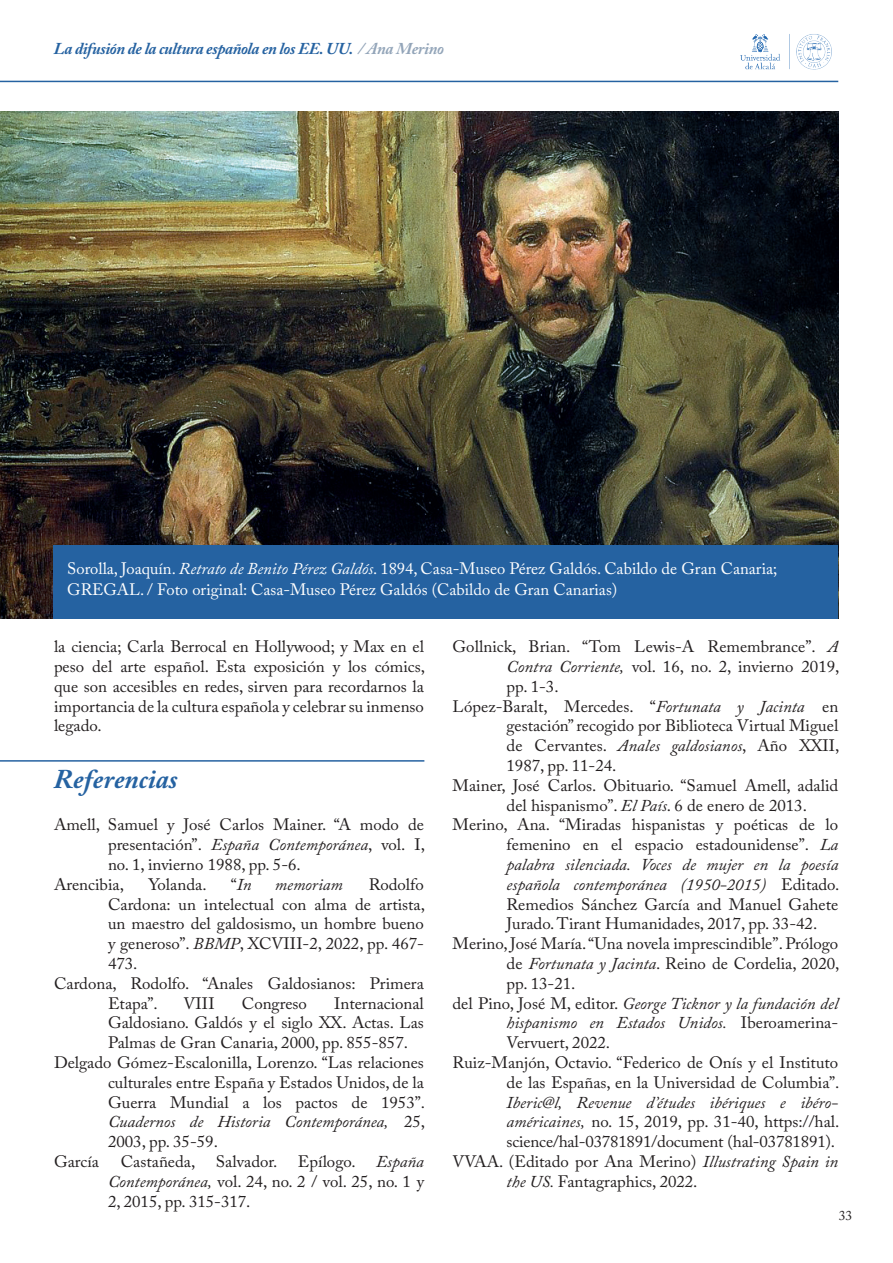
<style>
.page{position:relative;width:893px;height:1263px;background:#fff}
.page>*{position:absolute;margin:0;border:0;box-sizing:border-box;transform-origin:0 0}
.t1{font:italic 700 27px "Adobe Caslon Pro";color:#2562a1}
.t2{font:16.5px/19.8px "Adobe Caslon Pro";color:#231f20;text-align:justify}
.t3{font:italic 16.5px "Adobe Caslon Pro";color:#231f20}
.t4{font:16.5px/21px "Adobe Caslon Pro";color:#fff}
.t5{font:italic 700 16.5px "Adobe Caslon Pro";letter-spacing:-.02em;color:#2562a1}
.t6{font:13.5px "Adobe Caslon Pro";color:#231f20}
.s1{color:#93a5b9}
.s2{font-style:italic}
.s3{font-style:normal}
</style>
<div class="page">
<hr style="left:0;top:81px;width:838px;height:1px;background:#2562a1">
<img style="left:740px;top:34px;width:92px;height:36px">
<hr style="left:0;top:760px;width:424px;height:2px;background:#2562a1">
<img style="left:0;top:111px;width:838px;height:508px">
<div style="left:53px;top:546px;width:785px;height:73px;background:#2562a1"></div>
<p class="t5" style="left:54px;top:39px;width:392px">La difusión de la cultura española en los EE. UU. <span class="s1">/ Ana Merino</span></p>
<p class="t4" style="left:67px;top:558px;width:712px">Sorolla, Joaquín. <span class="s2">Retrato de Benito Pérez Galdós</span>. 1894, Casa-Museo Pérez Galdós. Cabildo de Gran Canaria;<br>GREGAL. / Foto original: Casa-Museo Pérez Galdós (Cabildo de Gran Canarias)</p>
<p class="t2" style="left:54px;top:636px;width:373px">la ciencia; Carla Berrocal en Hollywood; y Max en el peso del arte español. Esta exposición y los cómics, que son accesibles en redes, sirven para recordarnos la importancia de la cultura española y celebrar su inmenso legado.</p>
<h1 class="t1" style="left:54px;top:763px;width:125px">Referencias</h1>
<p class="t2" style="left:54px;top:815px;width:371px">Amell, Samuel y José Carlos Mainer. “A modo de</p>
<p class="t2" style="left:108px;top:834px;width:319px">presentación”. <span class="s2">España Contemporánea</span>, vol. I,</p>
<p class="t2" style="left:108px;top:854px;width:194px">no. 1, invierno 1988, pp. 5-6.</p>
<p class="t2" style="left:54px;top:874px;width:72px">Arencibia,</p>
<p class="t2" style="left:148px;top:874px;width:60px">Yolanda.</p>
<p class="t3" style="left:231px;top:874px;width:22px"><span class="s3">“</span>In</p>
<p class="t3" style="left:275px;top:874px;width:70px">memoriam</p>
<p class="t2" style="left:369px;top:874px;width:57px">Rodolfo</p>
<p class="t2" style="left:108px;top:894px;width:319px">Cardona: un intelectual con alma de artista,</p>
<p class="t2" style="left:108px;top:914px;width:317px">un maestro del galdosismo, un hombre bueno</p>
<p class="t2" style="left:108px;top:933px;width:317px">y generoso”. <span class="s2">BBMP</span>, XCVIII-2, 2022, pp. 467-</p>
<p class="t2" style="left:108px;top:953px;width:31px">473.</p>
<p class="t2" style="left:54px;top:973px;width:371px">Cardona, Rodolfo. “Anales Galdosianos: Primera</p>
<p class="t2" style="left:108px;top:993px;width:51px">Etapa”.</p>
<p class="t2" style="left:184px;top:993px;width:32px">VIII</p>
<p class="t2" style="left:242px;top:993px;width:67px">Congreso</p>
<p class="t2" style="left:334px;top:993px;width:91px">Internacional</p>
<p class="t2" style="left:108px;top:1013px;width:317px">Galdosiano. Galdós y el siglo XX. Actas. Las</p>
<p class="t2" style="left:108px;top:1032px;width:302px">Palmas de Gran Canaria, 2000, pp. 855-857.</p>
<p class="t2" style="left:54px;top:1052px;width:371px">Delgado Gómez-Escalonilla, Lorenzo. “Las relaciones</p>
<p class="t2" style="left:108px;top:1072px;width:317px">culturales entre España y Estados Unidos, de la</p>
<p class="t2" style="left:108px;top:1092px;width:319px">Guerra Mundial a los pactos de 1953”.</p>
<p class="t3" style="left:108px;top:1112px;width:319px">Cuadernos de Historia Contemporánea, <span class="s3">25,</span></p>
<p class="t2" style="left:108px;top:1131px;width:111px">2003, pp. 35-59.</p>
<p class="t2" style="left:54px;top:1151px;width:47px">García</p>
<p class="t2" style="left:108px;top:1151px;width:317px;text-indent:13px">Castañeda, Salvador. Epílogo. <span class="s2">España Contemporánea,</span> vol. 24, no. 2 / vol. 25, no. 1 y 2, 2015, pp. 315-317.</p>
<p class="t2" style="left:453px;top:636px;width:387px">Gollnick, Brian. “Tom Lewis-A Remembrance”. <span class="s2">A</span></p>
<p class="t2" style="left:507px;top:656px;width:334px"><span class="s2">Contra Corriente,</span> vol. 16, no. 2, invierno 2019,</p>
<p class="t2" style="left:507px;top:676px;width:54px">pp. 1-3.</p>
<p class="t2" style="left:453px;top:696px;width:387px">López-Baralt, Mercedes. “<span class="s2">Fortunata y Jacinta</span> en</p>
<p class="t2" style="left:507px;top:716px;width:333px">gestación” recogido por Biblioteca Virtual Miguel</p>
<p class="t2" style="left:507px;top:735px;width:334px">de Cervantes. <span class="s2">Anales galdosianos</span>, Año XXII,</p>
<p class="t2" style="left:507px;top:755px;width:111px">1987, pp. 11-24.</p>
<p class="t2" style="left:453px;top:775px;width:387px">Mainer, José Carlos. Obituario. “Samuel Amell, adalid</p>
<p class="t2" style="left:507px;top:795px;width:302px">del hispanismo”. <span class="s2">El País</span>. 6 de enero de 2013.</p>
<p class="t2" style="left:453px;top:815px;width:387px">Merino, Ana. “Miradas hispanistas y poéticas de lo</p>
<p class="t2" style="left:507px;top:834px;width:333px">femenino en el espacio estadounidense”. <span class="s2">La</span></p>
<p class="t3" style="left:507px;top:855px;width:333px">palabra silenciada. Voces de mujer en la poesía</p>
<p class="t3" style="left:507px;top:874px;width:334px">española contemporánea (1950-2015) <span class="s3">Editado.</span></p>
<p class="t2" style="left:507px;top:894px;width:333px">Remedios Sánchez García and Manuel Gahete</p>
<p class="t2" style="left:507px;top:914px;width:312px">Jurado. Tirant Humanidades, 2017, pp. 33-42.</p>
<p class="t2" style="left:453px;top:933px;width:387px">Merino, José María. “Una novela imprescindible”. Prólogo</p>
<p class="t2" style="left:507px;top:953px;width:334px">de <span class="s2">Fortunata y Jacinta</span>. Reino de Cordelia, 2020,</p>
<p class="t2" style="left:507px;top:973px;width:70px">pp. 13-21.</p>
<p class="t3" style="left:453px;top:993px;width:387px"><span class="s3">del Pino, José M, editor.</span> George Ticknor y la fundación del</p>
<p class="t3" style="left:507px;top:1013px;width:333px">hispanismo en Estados Unidos. <span class="s3">Iberoamerina-</span></p>
<p class="t2" style="left:507px;top:1032px;width:105px">Vervuert, 2022.</p>
<p class="t2" style="left:453px;top:1052px;width:387px">Ruiz-Manjón, Octavio. “Federico de Onís y el Instituto</p>
<p class="t2" style="left:507px;top:1072px;width:334px">de las Españas, en la Universidad de Columbia”.</p>
<p class="t3" style="left:507px;top:1092px;width:333px">Iberic@l, Revenue d’études ibériques e ibéro-</p>
<p class="t2" style="left:507px;top:1112px;width:334px"><span class="s2">américaines,</span> no. 15, 2019, pp. 31-40, https://hal.</p>
<p class="t2" style="left:507px;top:1131px;width:330px">science/hal-03781891/document (hal-03781891).</p>
<p class="t2" style="left:453px;top:1151px;width:387px">VVAA. (Editado por Ana Merino) <span class="s2">Illustrating Spain in</span></p>
<p class="t2" style="left:507px;top:1171px;width:193px"><span class="s2">the US.</span> Fantagraphics, 2022.</p>
<p class="t6" style="left:839px;top:1208px;width:15px">33</p>
</div>
